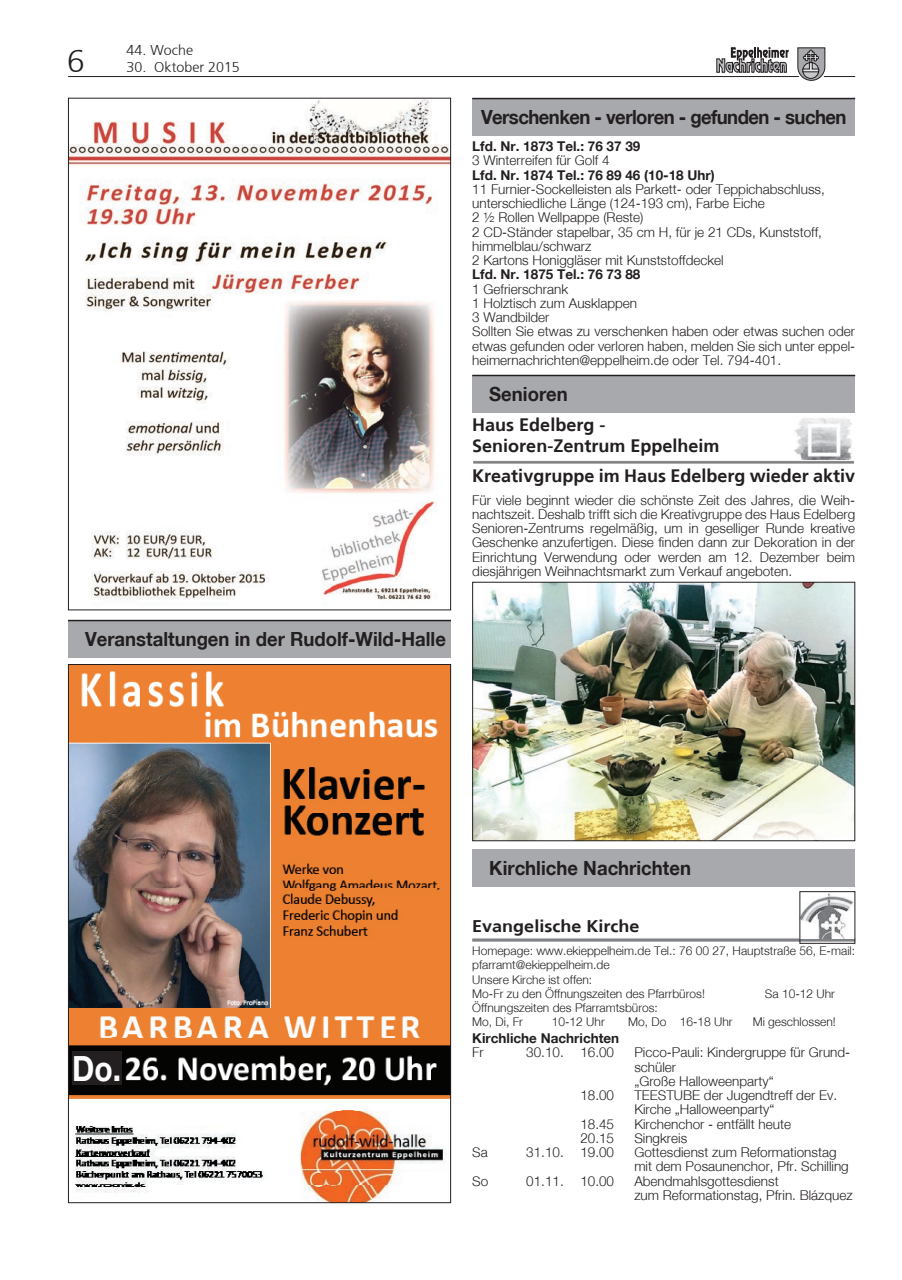
<style>
.page{position:relative;width:902px;height:1280px;background:#fff}
.page>*{position:absolute;margin:0;border:0;box-sizing:border-box;transform-origin:0 0}
.t1{font:700 34.65px "Helvetica Neue";color:#fff;scale:.87 1}
.t2{font:300 31.5px "Frutiger";color:#231f20}
.t3{font:700 19.5px "Helvetica Neue";color:#231f20;scale:.95 1}
.t4{font:700 19.5px "Helvetica Neue";letter-spacing:-.03em;color:#231f20;scale:.95 1}
.t5{font:700 18px/20.5px "Frutiger";color:#231f20}
.t6{font:700 16.95px "Frutiger";color:#231f20;scale:1.06 1}
.t7{font:300 14.25px "Frutiger";color:#231f20}
.t8{font:300 13.5px/14.2px "Helvetica Neue";color:#231f20}
.t9{font:700 13.5px "Helvetica Neue";color:#231f20}
.t10{font:300 12px/14.1px "Helvetica Neue";color:#231f20}
</style>
<div class="page">
<hr style="left:68px;top:76px;width:787px;height:1px;background:#231f20">
<svg style="left:716px;top:47px;width:110px;height:34px"></svg>
<hr style="left:472px;top:938px;width:383px;height:3px;background:#d1d2d4">
<hr style="left:472px;top:939px;width:383px;height:2px;background:#808285">
<img style="left:801px;top:893px;width:51px;height:45px">
<div style="left:68px;top:620px;width:383px;height:38px;background:#a8a9ad"></div>
<hr style="left:68px;top:620px;width:383px;height:1px;background:#231f20">
<img style="left:70px;top:666px;width:379px;height:535px">
<div style="left:72px;top:1051px;width:50px;height:33px;background:#231f20"></div>
<img style="left:70px;top:100px;width:379px;height:500px">
<div style="left:472px;top:99px;width:383px;height:37px;background:#a8a9ad"></div>
<hr style="left:472px;top:98px;width:383px;height:1px;background:#231f20">
<div style="left:472px;top:375px;width:383px;height:38px;background:#a8a9ad"></div>
<hr style="left:472px;top:375px;width:383px;height:1px;background:#231f20">
<img style="left:474px;top:584px;width:379px;height:255px">
<div style="left:472px;top:582px;width:383px;height:259px;border:1px solid #231f20"></div>
<img style="left:794px;top:418px;width:58px;height:42px">
<div style="left:472px;top:460px;width:382px;height:4px;border:1px solid #fff"></div>
<div style="left:472px;top:849px;width:383px;height:37px;background:#a8a9ad"></div>
<h2 class="t2" style="left:67px;top:45px;width:19px">6</h2>
<p class="t7" style="left:126px;top:43px;width:68px">44. Woche</p>
<p class="t7" style="left:126px;top:60px;width:115px">30. Oktober 2015</p>
<h3 class="t3" style="left:85px;top:629px;width:381px">Veranstaltungen in der Rudolf-Wild-Halle</h3>
<h3 class="t4" style="left:481px;top:107px;width:386px">Verschenken - verloren - gefunden - suchen</h3>
<p class="t9" style="left:472px;top:139px;width:170px">Lfd. Nr. 1873 Tel.: 76 37 39</p>
<p class="t8" style="left:472px;top:154px;width:139px">3 Winterreifen für Golf 4</p>
<p class="t9" style="left:472px;top:168px;width:244px">Lfd. Nr. 1874 Tel.: 76 89 46 (10-18 Uhr)</p>
<p class="t8" style="left:472px;top:182px;width:354px">11 Furnier-Sockelleisten als Parkett- oder Teppichabschluss, unterschiedliche Länge (124-193 cm), Farbe Eiche<br>2 ½ Rollen Wellpappe (Reste)<br>2 CD-Ständer stapelbar, 35 cm H, für je 21 CDs, Kunststoff, himmelblau/schwarz<br>2 Kartons Honiggläser mit Kunststoffdeckel</p>
<p class="t9" style="left:472px;top:268px;width:170px">Lfd. Nr. 1875 Tel.: 76 73 88</p>
<p class="t8" style="left:472px;top:282px;width:384px">1 Gefrierschrank<br>1 Holztisch zum Ausklappen<br>3 Wandbilder<br>Sollten Sie etwas zu verschenken haben oder etwas suchen oder etwas gefunden oder verloren haben, melden Sie sich unter eppel&shy;heimernachrichten@eppelheim.de oder Tel. 794-401.</p>
<h3 class="t3" style="left:489px;top:384px;width:84px">Senioren</h3>
<h3 class="t5" style="left:472px;top:415px;width:249px">Haus Edelberg -<br>Senioren-Zentrum Eppelheim</h3>
<h3 class="t5" style="left:472px;top:465px;width:384px">Kreativgruppe im Haus Edelberg wieder aktiv</h3>
<p class="t8" style="left:472px;top:493px;width:384px;text-align:justify">Für viele beginnt wieder die schönste Zeit des Jahres, die Weih&shy;nachtszeit. Deshalb trifft sich die Kreativgruppe des Haus Edelberg Senioren-Zentrums regelmäßig, um in geselliger Runde kreative Geschenke anzufertigen. Diese finden dann zur Dekoration in der Einrichtung Verwendung oder werden am 12. Dezember beim diesjährigen Weihnachtsmarkt zum Verkauf angeboten.</p>
<h1 class="t1" style="left:72px;top:1051px;width:58px">Do.</h1>
<h3 class="t3" style="left:489px;top:858px;width:214px">Kirchliche Nachrichten</h3>
<p class="t6" style="left:472px;top:917px;width:159px">Evangelische Kirche</p>
<p class="t10" style="left:472px;top:944px;width:384px">Homepage: www.ekieppelheim.de Tel.: 76 00 27, Hauptstraße 56, E-mail: pfarramt@ekieppelheim.de<br>Unsere Kirche ist offen:<br>Mo-Fr zu den Öffnungszeiten des Pfarrbüros!</p>
<p class="t10" style="left:764px;top:987px;width:72px">Sa 10-12 Uhr</p>
<p class="t10" style="left:472px;top:1001px;width:187px">Öffnungszeiten des Pfarramtsbüros:<br>Mo, Di, Fr</p>
<p class="t10" style="left:551px;top:1015px;width:54px">10-12 Uhr</p>
<p class="t10" style="left:628px;top:1015px;width:106px">Mo, Do 16-18 Uhr</p>
<p class="t10" style="left:752px;top:1015px;width:84px">Mi geschlossen!</p>
<p class="t9" style="left:472px;top:1031px;width:148px">Kirchliche Nachrichten</p>
<p class="t8" style="left:472px;top:1046px;width:13px">Fr</p>
<p class="t8" style="left:526px;top:1046px;width:89px">30.10. 16.00</p>
<p class="t8" style="left:634px;top:1046px;width:217px">Picco-Pauli: Kindergruppe für Grund&shy;schüler<br>„Große Halloweenparty“</p>
<p class="t8" style="left:580px;top:1088px;width:35px">18.00</p>
<p class="t8" style="left:634px;top:1088px;width:204px">TEESTUBE der Jugendtreff der Ev.<br>Kirche „Halloweenparty“</p>
<p class="t8" style="left:580px;top:1117px;width:35px">18.45</p>
<p class="t8" style="left:634px;top:1117px;width:158px">Kirchenchor - entfällt heute</p>
<p class="t8" style="left:580px;top:1131px;width:35px">20.15</p>
<p class="t8" style="left:634px;top:1131px;width:54px">Singkreis</p>
<p class="t8" style="left:472px;top:1145px;width:17px">Sa</p>
<p class="t8" style="left:526px;top:1145px;width:89px">31.10. 19.00</p>
<p class="t8" style="left:634px;top:1145px;width:216px">Gottesdienst zum Reformationstag mit dem Posaunenchor, Pfr. Schilling</p>
<p class="t8" style="left:472px;top:1174px;width:18px">So</p>
<p class="t8" style="left:526px;top:1174px;width:89px">01.11. 10.00</p>
<p class="t8" style="left:634px;top:1174px;width:220px">Abendmahlsgottesdienst<br>zum Reformationstag, Pfrin. Blázquez</p>
</div>
